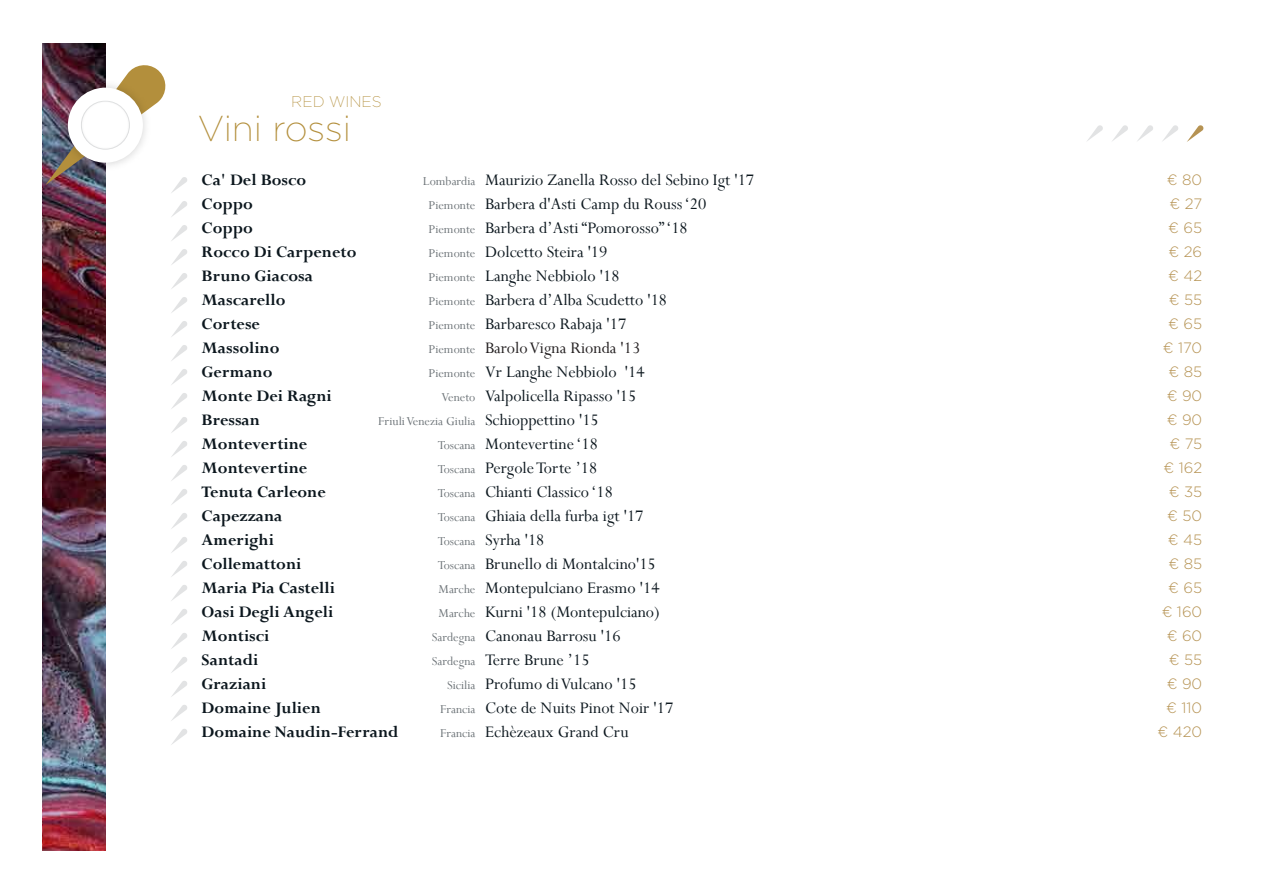
<style>
.page{position:relative;width:1263px;height:893px;background:#fff}
.page>*{position:absolute;margin:0;border:0;box-sizing:border-box;transform-origin:0 0}
.t1{font:200 36px "Gotham";color:#b38f3c}
.t2{font:18px/24px "Perpetua";color:#0c171e}
.t3{font:700 18px/24px "Perpetua";color:#0c171e}
.t4{font:18px "Perpetua";color:#231f20}
.t5{font:200 15.45px "Gotham";color:#b38f3c}
.t6{font:300 15px/24px "Gotham";color:#b69353;text-align:right}
.t7{font:13.5px/24px "Perpetua";color:#0c171e;text-align:right}
</style>
<div class="page">
<img style="left:43px;top:43px;width:62px;height:807px">
<img style="left:45px;top:62px;width:142px;height:132px">
<svg style="left:171px;top:201px;width:16px;height:16px"></svg>
<svg style="left:171px;top:225px;width:16px;height:16px"></svg>
<svg style="left:171px;top:273px;width:16px;height:16px"></svg>
<svg style="left:171px;top:297px;width:16px;height:16px"></svg>
<svg style="left:171px;top:321px;width:16px;height:16px"></svg>
<svg style="left:171px;top:369px;width:16px;height:16px"></svg>
<svg style="left:171px;top:393px;width:16px;height:16px"></svg>
<svg style="left:171px;top:249px;width:16px;height:16px"></svg>
<svg style="left:171px;top:345px;width:16px;height:16px"></svg>
<svg style="left:171px;top:417px;width:16px;height:16px"></svg>
<svg style="left:171px;top:441px;width:16px;height:16px"></svg>
<svg style="left:171px;top:465px;width:16px;height:16px"></svg>
<svg style="left:171px;top:489px;width:16px;height:16px"></svg>
<svg style="left:171px;top:513px;width:16px;height:16px"></svg>
<svg style="left:171px;top:537px;width:16px;height:16px"></svg>
<svg style="left:171px;top:561px;width:16px;height:16px"></svg>
<svg style="left:171px;top:585px;width:16px;height:16px"></svg>
<svg style="left:171px;top:657px;width:16px;height:16px"></svg>
<svg style="left:171px;top:681px;width:16px;height:16px"></svg>
<svg style="left:171px;top:705px;width:16px;height:16px"></svg>
<svg style="left:171px;top:729px;width:16px;height:16px"></svg>
<svg style="left:171px;top:609px;width:16px;height:16px"></svg>
<svg style="left:171px;top:633px;width:16px;height:16px"></svg>
<svg style="left:1163px;top:125px;width:15px;height:16px"></svg>
<svg style="left:1112px;top:125px;width:16px;height:16px"></svg>
<svg style="left:1087px;top:125px;width:16px;height:16px"></svg>
<svg style="left:1187px;top:125px;width:17px;height:17px"></svg>
<svg style="left:1137px;top:125px;width:16px;height:16px"></svg>
<p class="t5" style="left:291px;top:92px;width:92px">RED WINES</p>
<h1 class="t1" style="left:198px;top:106px;width:155px">Vini rossi</h1>
<p class="t3" style="left:202px;top:168px;width:198px">Ca' Del Bosco<br>Coppo<br>Coppo<br>Rocco Di Carpeneto<br>Bruno Giacosa<br>Mascarello<br>Cortese<br>Massolino<br>Germano<br>Monte Dei Ragni<br>Bressan<br>Montevertine<br>Montevertine<br>Tenuta Carleone<br>Capezzana<br>Amerighi<br>Collemattoni<br>Maria Pia Castelli<br>Oasi Degli Angeli<br>Montisci<br>Santadi<br>Graziani<br>Domaine Julien<br>Domaine Naudin-Ferrand</p>
<p class="t2" style="left:485px;top:167px;width:271px">Maurizio Zanella Rosso del Sebino Igt '17<br>Barbera d'Asti Camp du Rouss ‘20<br>Barbera d’Asti “Pomorosso” ‘18<br>Dolcetto Steira '19<br>Langhe Nebbiolo '18<br>Barbera d’Alba Scudetto '18<br>Barbaresco Rabaja '17</p>
<p class="t7" style="left:378px;top:169px;width:99px">Lombardia<br>Piemonte<br>Piemonte<br>Piemonte<br>Piemonte<br>Piemonte<br>Piemonte<br>Piemonte<br>Piemonte<br>Veneto<br>Friuli Venezia Giulia<br>Toscana<br>Toscana<br>Toscana<br>Toscana<br>Toscana<br>Toscana<br>Marche<br>Marche<br>Sardegna<br>Sardegna<br>Sicilia<br>Francia<br>Francia</p>
<p class="t4" style="left:485px;top:336px;width:157px">Barolo Vigna Rionda '13</p>
<p class="t2" style="left:485px;top:359px;width:190px">Vr Langhe Nebbiolo '14<br>Valpolicella Ripasso '15<br>Schioppettino '15<br>Montevertine ‘18<br>Pergole Torte ’18<br>Chianti Classico ‘18<br>Ghiaia della furba igt '17<br>Syrha '18<br>Brunello di Montalcino'15<br>Montepulciano Erasmo '14<br>Kurni '18 (Montepulciano)<br>Canonau Barrosu '16<br>Terre Brune ’15<br>Profumo di Vulcano '15<br>Cote de Nuits Pinot Noir '17<br>Echèzeaux Grand Cru</p>
<p class="t6" style="left:1157px;top:167px;width:46px">€ 80 € 27 € 65 € 26 € 42 € 55 € 65 € 170 € 85 € 90 € 90 € 75 € 162 € 35 € 50 € 45 € 85 € 65 € 160 € 60 € 55 € 90 € 110 € 420</p>
</div>
